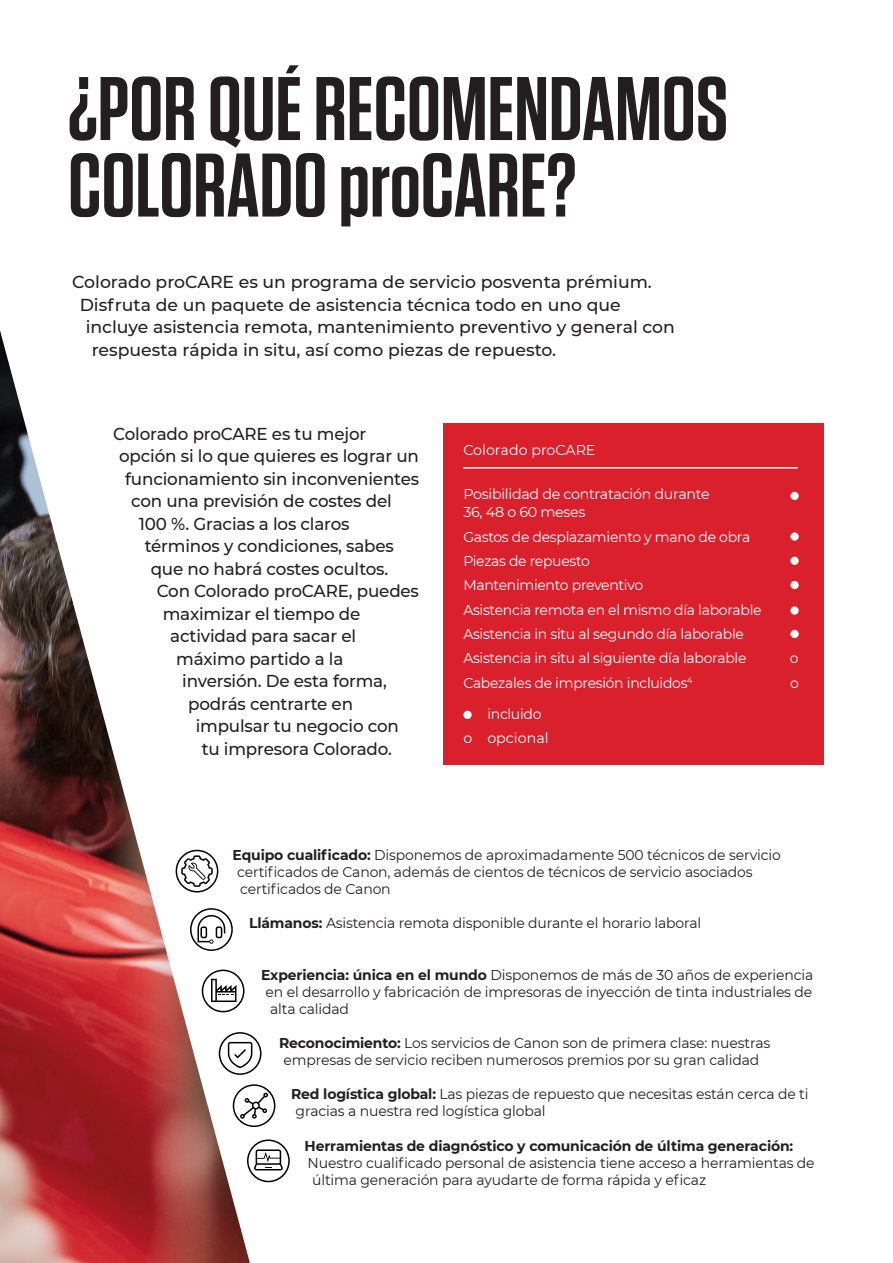
<style>
.page{position:relative;width:893px;height:1263px;background:#fff}
.page>*{position:absolute;margin:0;border:0;box-sizing:border-box;transform-origin:0 0}
.t1{font:600 90px/76.5px "Tungsten";color:#231f20}
.standfirst{font:500 17.25px "Montserrat";letter-spacing:-.01em;color:#231f20}
.t2{font:14.25px/17.1px "Montserrat";letter-spacing:-.01em;color:#231f20}
.t3{font:14.25px/18px "Montserrat";letter-spacing:-.02em;color:#fff}
.t4{font:700 14.25px "Montserrat";letter-spacing:-.01em;color:#231f20}
.t5{font:14.25px "Montserrat";color:#fff}
.s1{font-weight:700}
</style>
<div class="page">
<svg style="left:250px;top:1034px;width:11px;height:39px"></svg>
<svg style="left:250px;top:1139px;width:40px;height:43px"></svg>
<svg style="left:250px;top:1084px;width:25px;height:43px"></svg>
<div style="left:443px;top:423px;width:381px;height:341px;background:#da202d"></div>
<hr style="left:463px;top:467px;width:335px;height:2px;background:#fff">
<div style="left:790px;top:630px;width:9px;height:8px;background:#fff;border-radius:50%"></div>
<div style="left:790px;top:606px;width:9px;height:9px;background:#fff;border-radius:50%"></div>
<div style="left:790px;top:581px;width:9px;height:8px;background:#fff;border-radius:50%"></div>
<div style="left:790px;top:557px;width:9px;height:8px;background:#fff;border-radius:50%"></div>
<div style="left:790px;top:532px;width:9px;height:9px;background:#fff;border-radius:50%"></div>
<div style="left:790px;top:492px;width:9px;height:8px;background:#fff;border-radius:50%"></div>
<div style="left:463px;top:711px;width:9px;height:8px;background:#fff;border-radius:50%"></div>
<img style="left:0;top:330px;width:250px;height:933px">
<p class="t1" style="left:68px;top:72px;width:662px">¿POR QUÉ RECOMENDAMOS<br>COLORADO proCARE?</p>
<p class="standfirst" style="left:72px;top:270px;width:581px">Colorado proCARE es un programa de servicio posventa prémium.</p>
<p class="standfirst" style="left:80px;top:292px;width:543px">Disfruta de un paquete de asistencia técnica todo en uno que</p>
<p class="standfirst" style="left:86px;top:315px;width:591px">incluye asistencia remota, mantenimiento preventivo y general con</p>
<p class="standfirst" style="left:92px;top:337px;width:466px">respuesta rápida in situ, así como piezas de repuesto.</p>
<p class="standfirst" style="left:113px;top:421px;width:255px">Colorado proCARE es tu mejor</p>
<p class="standfirst" style="left:119px;top:444px;width:301px">opción si lo que quieres es lograr un</p>
<p class="standfirst" style="left:125px;top:466px;width:295px">funcionamiento sin inconvenientes</p>
<p class="standfirst" style="left:131px;top:489px;width:262px">con una previsión de costes del</p>
<p class="standfirst" style="left:139px;top:511px;width:212px">100 %. Gracias a los claros</p>
<p class="standfirst" style="left:145px;top:534px;width:251px">términos y condiciones, sabes</p>
<p class="standfirst" style="left:151px;top:556px;width:239px">que no habrá costes ocultos.</p>
<p class="standfirst" style="left:157px;top:579px;width:264px">Con Colorado proCARE, puedes</p>
<p class="standfirst" style="left:163px;top:601px;width:199px">maximizar el tiempo de</p>
<p class="standfirst" style="left:170px;top:624px;width:187px">actividad para sacar el</p>
<p class="standfirst" style="left:176px;top:646px;width:169px">máximo partido a la</p>
<p class="standfirst" style="left:182px;top:669px;width:206px">inversión. De esta forma,</p>
<p class="standfirst" style="left:188px;top:691px;width:166px">podrás centrarte en</p>
<p class="standfirst" style="left:196px;top:714px;width:205px">impulsar tu negocio con</p>
<p class="standfirst" style="left:202px;top:736px;width:192px">tu impresora Colorado.</p>
<p class="t5" style="left:463px;top:440px;width:134px">Colorado proCARE</p>
<p class="t3" style="left:463px;top:485px;width:248px">Posibilidad de contratación durante<br>36, 48 o 60 meses</p>
<p class="t3" style="left:463px;top:527px;width:288px">Gastos de desplazamiento y mano de obra</p>
<p class="t3" style="left:463px;top:551px;width:128px">Piezas de repuesto</p>
<p class="t3" style="left:463px;top:576px;width:181px">Mantenimiento preventivo</p>
<p class="t3" style="left:463px;top:600px;width:300px">Asistencia remota en el mismo día laborable</p>
<p class="t3" style="left:463px;top:624px;width:282px">Asistencia in situ al segundo día laborable</p>
<p class="t3" style="left:463px;top:649px;width:285px">Asistencia in situ al siguiente día laborable</p>
<p class="t3" style="left:790px;top:649px;width:10px">o</p>
<p class="t3" style="left:463px;top:673px;width:231px">Cabezales de impresión incluidos<sup>4</sup></p>
<p class="t3" style="left:790px;top:673px;width:10px">o</p>
<p class="t3" style="left:487px;top:704px;width:56px">incluido</p>
<p class="t5" style="left:463px;top:728px;width:87px">o opcional</p>
<p class="t2" style="left:237px;top:846px;width:545px;text-indent:-4px"><span class="s1">Equipo cualificado:</span> Disponemos de aproximadamente 500 técnicos de servicio certificados de Canon, además de cientos de técnicos de servicio asociados certificados de Canon</p>
<p class="t2" style="left:249px;top:914px;width:454px"><span class="s1">Llámanos:</span> Asistencia remota disponible durante el horario laboral</p>
<p class="t2" style="left:261px;top:965px;width:554px"><span class="s1">Experiencia: única en el mundo</span> Disponemos de más de 30 años de experiencia</p>
<p class="t2" style="left:266px;top:982px;width:548px">en el desarrollo y fabricación de impresoras de inyección de tinta industriales de</p>
<p class="t2" style="left:270px;top:1000px;width:80px">alta calidad</p>
<p class="t2" style="left:279px;top:1034px;width:493px;text-align:center"><span class="s1">Reconocimiento:</span> Los servicios de Canon son de primera clase: nuestras empresas de servicio reciben numerosos premios por su gran calidad</p>
<p class="t2" style="left:296px;top:1085px;width:514px;text-indent:-4px"><span class="s1">Red logística global:</span> Las piezas de repuesto que necesitas están cerca de ti gracias a nuestra red logística global</p>
<p class="t4" style="left:305px;top:1135px;width:490px">Herramientas de diagnóstico y comunicación de última generación:</p>
<p class="t2" style="left:308px;top:1153px;width:509px">Nuestro cualificado personal de asistencia tiene acceso a herramientas de</p>
<p class="t2" style="left:312px;top:1171px;width:396px">última generación para ayudarte de forma rápida y eficaz</p>
</div>
